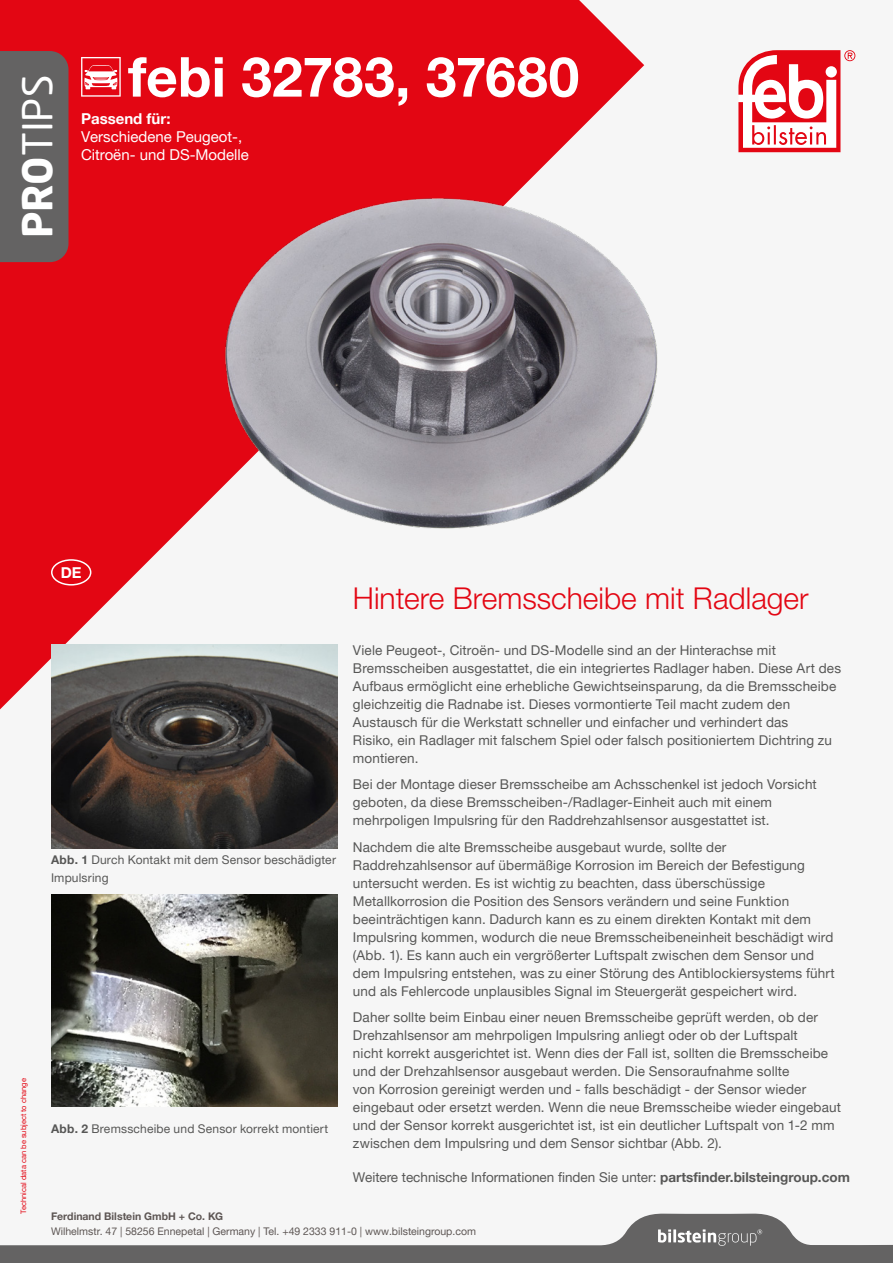
<style>
.page{position:relative;width:893px;height:1263px;background:#f6f6f6}
.page>*{position:absolute;margin:0;border:0;box-sizing:border-box;transform-origin:0 0}
.t1{font:700 55.2px "Helvetica Neue World 75";color:#fff}
.t2{font:40.65px "Neo Sans Pro";color:#fff}
.t3{font:30px "Helvetica Neue World 45 Lt";color:#e30613}
.t4{font:15px/18px "Helvetica Neue World 55 Roman";color:#fff}
.t5{font:700 15px "Helvetica Neue World 75";color:#fff}
.t6{font:13.5px/18px "Helvetica Neue World 55 Roman";letter-spacing:.01em;color:#575756}
.t7{font:12px/18px "Helvetica Neue World 55 Roman";letter-spacing:.015em;color:#575756}
.t8{font:10.5px "Helvetica Neue World 55 Roman";color:#5d5654}
.t9{font:700 10.5px "Helvetica Neue World 75";color:#5d5654}
.t10{font:7.5px "Helvetica Neue World 55 Roman";color:#e30613}
.s1{font-weight:700}
.s2{font-family:"Helvetica Neue World 75";font-weight:700}
</style>
<div class="page">
<svg style="left:0;top:0;width:644px;height:710px;fill:#e30613"></svg>
<div style="left:0;top:51px;width:69px;height:211px;background:#646363"></div>
<svg style="left:738px;top:50px;width:117px;height:102px"></svg>
<svg style="left:0;top:1213px;width:893px;height:50px"></svg>
<div style="left:51px;top:559px;width:40px;height:26px;border:2px solid #fff;border-radius:50%"></div>
<svg style="left:81px;top:57px;width:40px;height:40px"></svg>
<img style="left:161px;top:184px;width:497px;height:408px">
<img style="left:51px;top:645px;width:287px;height:203px">
<img style="left:51px;top:894px;width:287px;height:213px">
<h2 class="t2" style="left:13px;top:238px;width:165px;rotate:-90deg"><span class="s1">PRO</span>TIPS</h2>
<h1 class="t1" style="left:128px;top:45px;width:453px">febi 32783, 37680</h1>
<p class="t5" style="left:81px;top:110px;width:91px">Passend für:</p>
<p class="t4" style="left:81px;top:127px;width:169px">Verschiedene Peugeot-,<br>Citroën- und DS-Modelle</p>
<p class="t5" style="left:61px;top:564px;width:22px">DE</p>
<h3 class="t3" style="left:353px;top:581px;width:457px">Hintere Bremsscheibe mit Radlager</h3>
<p class="t10" style="left:19px;top:1213px;width:137px;rotate:-90deg">Technical data can be subject to change</p>
<p class="t7" style="left:51px;top:851px;width:286px"><span class="s2">Abb. 1</span> Durch Kontakt mit dem Sensor beschädigter<br>Impulsring</p>
<p class="t7" style="left:51px;top:1120px;width:279px"><span class="s2">Abb. 2</span> Bremsscheibe und Sensor korrekt montiert</p>
<p class="t6" style="left:353px;top:641px;width:490px">Viele Peugeot-, Citroën- und DS-Modelle sind an der Hinterachse mit Bremsscheiben ausgestattet, die ein integriertes Radlager haben. Diese Art des Aufbaus ermöglicht eine erhebliche Gewichtseinsparung, da die Bremsscheibe gleichzeitig die Radnabe ist. Dieses vormontierte Teil macht zudem den Austausch für die Werkstatt schneller und einfacher und verhindert das<br>Risiko, ein Radlager mit falschem Spiel oder falsch positioniertem Dichtring zu montieren.</p>
<p class="t6" style="left:353px;top:776px;width:465px">Bei der Montage dieser Bremsscheibe am Achsschenkel ist jedoch Vorsicht geboten, da diese Bremsscheiben-/Radlager-Einheit auch mit einem mehrpoligen Impulsring für den Raddrehzahlsensor ausgestattet ist.</p>
<p class="t6" style="left:353px;top:838px;width:483px">Nachdem die alte Bremsscheibe ausgebaut wurde, sollte der Raddrehzahlsensor auf übermäßige Korrosion im Bereich der Befestigung untersucht werden. Es ist wichtig zu beachten, dass überschüssige Metallkorrosion die Position des Sensors verändern und seine Funktion beeinträchtigen kann. Dadurch kann es zu einem direkten Kontakt mit dem Impulsring kommen, wodurch die neue Bremsscheibeneinheit beschädigt wird (Abb. 1). Es kann auch ein vergrößerter Luftspalt zwischen dem Sensor und dem Impulsring entstehen, was zu einer Störung des Antiblockiersystems führt und als Fehlercode unplausibles Signal im Steuergerät gespeichert wird.</p>
<p class="t6" style="left:353px;top:1009px;width:489px">Daher sollte beim Einbau einer neuen Bremsscheibe geprüft werden, ob der Drehzahlsensor am mehrpoligen Impulsring anliegt oder ob der Luftspalt<br>nicht korrekt ausgerichtet ist. Wenn dies der Fall ist, sollten die Bremsscheibe und der Drehzahlsensor ausgebaut werden. Die Sensoraufnahme sollte<br>von Korrosion gereinigt werden und - falls beschädigt - der Sensor wieder eingebaut oder ersetzt werden. Wenn die neue Bremsscheibe wieder eingebaut und der Sensor korrekt ausgerichtet ist, ist ein deutlicher Luftspalt von 1-2 mm zwischen dem Impulsring und dem Sensor sichtbar (Abb. 2).</p>
<p class="t6" style="left:353px;top:1168px;width:498px">Weitere technische Informationen finden Sie unter: <span class="s2">partsfinder.bilsteingroup.com</span></p>
<p class="t9" style="left:51px;top:1210px;width:174px">Ferdinand Bilstein GmbH + Co. KG</p>
<p class="t8" style="left:51px;top:1225px;width:426px">Wilhelmstr. 47 | 58256 Ennepetal | Germany | Tel. +49 2333 911-0 | www.bilsteingroup.com</p>
</div>
